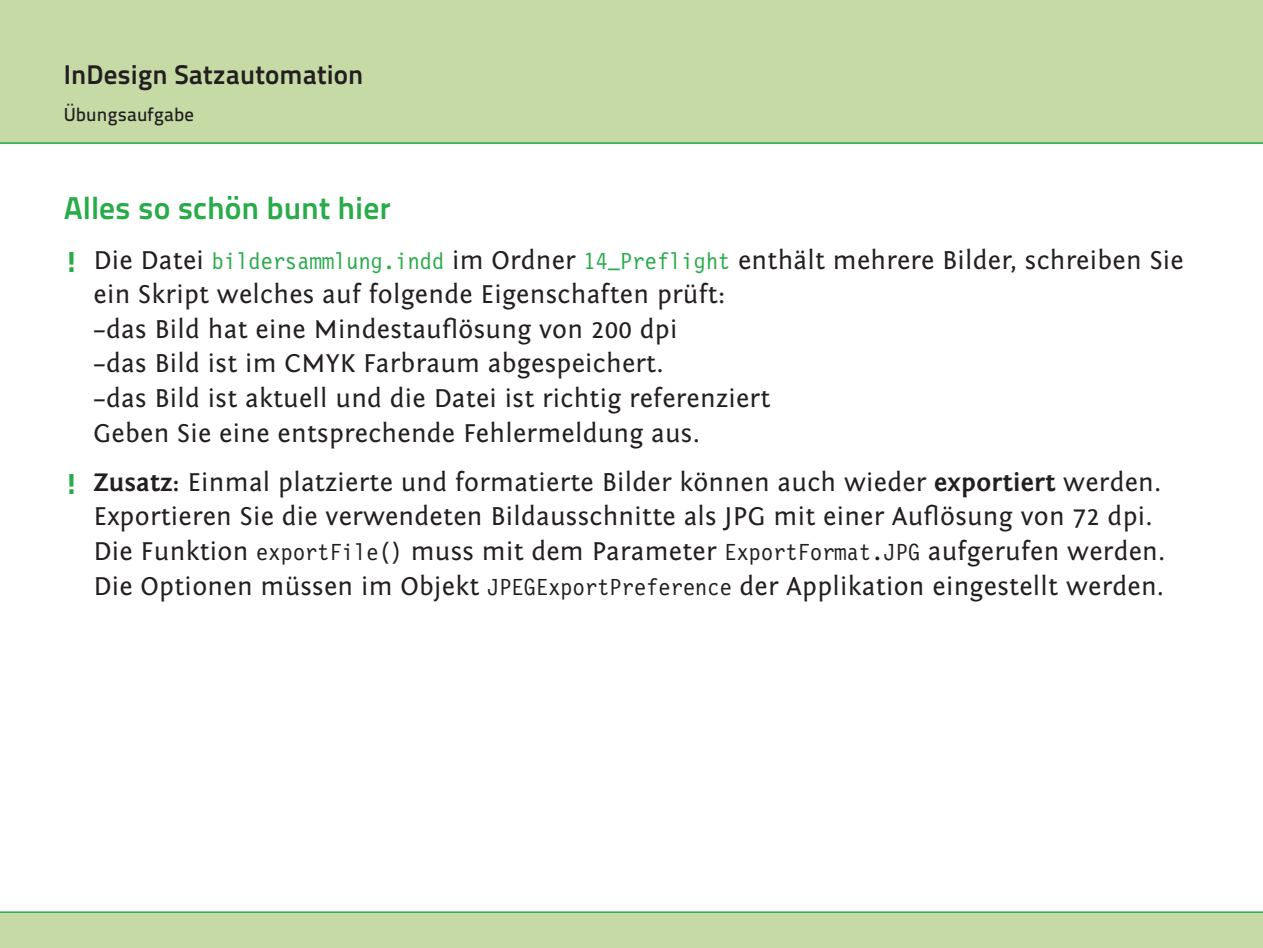
<style>
.page{position:relative;width:1263px;height:948px;background:#fff}
.page>*{position:absolute;margin:0;border:0;box-sizing:border-box;transform-origin:0 0}
.t1{font:31.5px "Titillium Text 25 L 800 wt";color:#29ab4a}
.t2{font:27px/34.5px "Fontin Sans";letter-spacing:.01em;color:#231f20}
.t3{font:27px "Titillium Text 25 L 800 wt";letter-spacing:.005em;color:#231f20}
.t4{font:18.75px "Titillium Text 25 L 600 wt";letter-spacing:.01em;color:#231f20}
.s1{font-family:"Titillium Text 25 L 999 wt";font-size:28.5px;color:#29ab4a}
.s2{font-family:"Letter Gothic 12 Pitch BT";font-size:24px;color:#29ab4a}
.s3{font-weight:700;font-size:26.25px}
.s4{font-family:"Letter Gothic 12 Pitch BT";font-size:24px}
</style>
<div class="page">
<div style="left:0;top:911px;width:1263px;height:36px;background:#c6daa6"></div>
<div style="left:0;top:0;width:1263px;height:144px;background:#c6daa6"></div>
<p class="t3" style="left:64px;top:54px;width:301px">InDesign Satzautomation</p>
<p class="t4" style="left:64px;top:100px;width:132px">Übungsaufgabe</p>
<p class="t1" style="left:64px;top:184px;width:328px">Alles so schön bunt hier</p>
<p class="t2" style="left:94px;top:243px;width:1092px;text-indent:-30px"><span class="s1">!</span> Die Datei <span class="s2">bildersammlung.indd</span> im Ordner <span class="s2">14_Preflight</span> enthält mehrere Bilder, schreiben Sie ein Skript welches auf folgende Eigenschaften prüft:<br>–das Bild hat eine Mindestauflösung von 200 dpi<br>–das Bild ist im CMYK Farbraum abgespeichert.<br>–das Bild ist aktuell und die Datei ist richtig referenziert<br>Geben Sie eine entsprechende Fehlermeldung aus.</p>
<p class="t2" style="left:94px;top:465px;width:1073px;text-indent:-30px"><span class="s1">!</span> <span class="s3">Zusatz:</span> Einmal platzierte und formatierte Bilder können auch wieder <span class="s3">exportiert</span> werden.<br>Exportieren Sie die verwendeten Bildausschnitte als JPG mit einer Auflösung von 72 dpi.<br>Die Funktion <span class="s4">exportFile()</span> muss mit dem Parameter <span class="s4">ExportFormat.JPG</span> aufgerufen werden.<br>Die Optionen müssen im Objekt <span class="s4">JPEGExportPreference</span> der Applikation eingestellt werden.</p>
</div>
